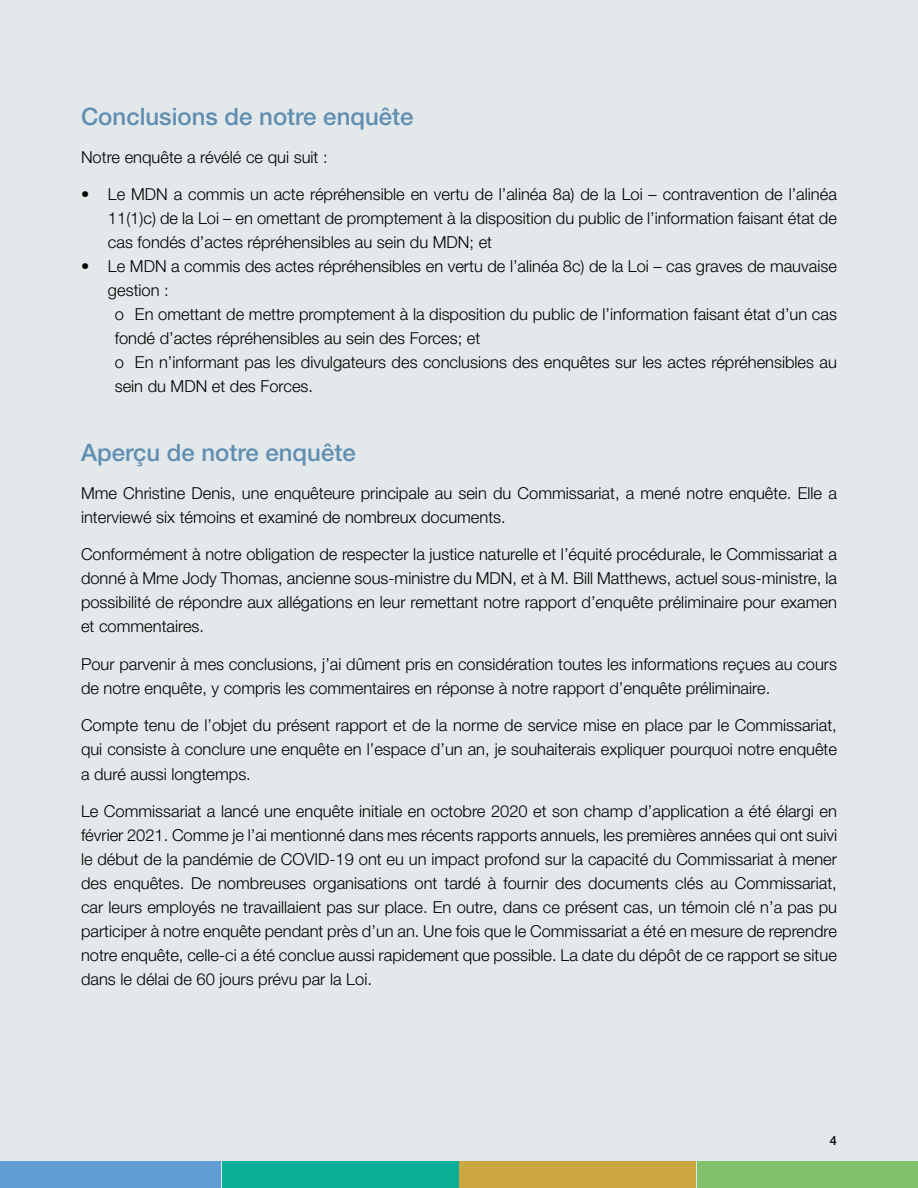
<style>
.page{position:relative;width:918px;height:1188px;background:#e3e8ea}
.page>*{position:absolute;margin:0;border:0;box-sizing:border-box;transform-origin:0 0}
.t1{font:500 24px "Helvetica Neue LT Std";color:#608eb1}
.t2{font:300 16.5px/24px "Helvetica Neue LT Std";color:#000;text-align:justify}
.t3{font:500 12.75px "Helvetica Neue LT Std";color:#000}
</style>
<div class="page">
<div style="left:0;top:1161px;width:221px;height:27px;background:#619dd4"></div>
<div style="left:697px;top:1161px;width:221px;height:27px;background:#82c06c"></div>
<div style="left:222px;top:1161px;width:236px;height:27px;background:#0bae97"></div>
<div style="left:460px;top:1161px;width:236px;height:27px;background:#cca640"></div>
<h1 class="t1" style="left:81px;top:102px;width:334px">Conclusions de notre enquête</h1>
<p class="t2" style="left:81px;top:144px;width:248px">Notre enquête a révélé ce qui suit :</p>
<p class="t2" style="left:108px;top:182px;width:731px;text-indent:-27px">• Le MDN a commis un acte répréhensible en vertu de l’alinéa 8a) de la Loi – contravention de l’alinéa 11(1)c) de la Loi – en omettant de promptement à la disposition du public de l’information faisant état de cas fondés d’actes répréhensibles au sein du MDN; et</p>
<p class="t2" style="left:81px;top:254px;width:757px">• Le MDN a commis des actes répréhensibles en vertu de l’alinéa 8c) de la Loi – cas graves de mauvaise</p>
<p class="t2" style="left:108px;top:278px;width:62px">gestion :</p>
<p class="t2" style="left:115px;top:302px;width:724px">o En omettant de mettre promptement à la disposition du public de l’information faisant état d’un cas</p>
<p class="t2" style="left:115px;top:326px;width:367px">fondé d’actes répréhensibles au sein des Forces; et</p>
<p class="t2" style="left:115px;top:350px;width:724px">o En n’informant pas les divulgateurs des conclusions des enquêtes sur les actes répréhensibles au</p>
<p class="t2" style="left:115px;top:374px;width:200px">sein du MDN et des Forces.</p>
<h1 class="t1" style="left:81px;top:439px;width:276px">Aperçu de notre enquête</h1>
<p class="t2" style="left:81px;top:481px;width:757px">Mme Christine Denis, une enquêteure principale au sein du Commissariat, a mené notre enquête. Elle a interviewé six témoins et examiné de nombreux documents.</p>
<p class="t2" style="left:81px;top:542px;width:758px">Conformément à notre obligation de respecter la justice naturelle et l’équité procédurale, le Commissariat a donné à Mme Jody Thomas, ancienne sous-ministre du MDN, et à M. Bill Matthews, actuel sous-ministre, la possibilité de répondre aux allégations en leur remettant notre rapport d’enquête préliminaire pour examen et commentaires.</p>
<p class="t2" style="left:81px;top:652px;width:758px">Pour parvenir à mes conclusions, j’ai dûment pris en considération toutes les informations reçues au cours de notre enquête, y compris les commentaires en réponse à notre rapport d’enquête préliminaire.</p>
<p class="t2" style="left:81px;top:713px;width:758px">Compte tenu de l’objet du présent rapport et de la norme de service mise en place par le Commissariat, qui consiste à conclure une enquête en l’espace d’un an, je souhaiterais expliquer pourquoi notre enquête a duré aussi longtemps.</p>
<p class="t2" style="left:81px;top:799px;width:758px">Le Commissariat a lancé une enquête initiale en octobre 2020 et son champ d’application a été élargi en février 2021. Comme je l’ai mentionné dans mes récents rapports annuels, les premières années qui ont suivi le début de la pandémie de COVID-19 ont eu un impact profond sur la capacité du Commissariat à mener des enquêtes. De nombreuses organisations ont tardé à fournir des documents clés au Commissariat, car leurs employés ne travaillaient pas sur place. En outre, dans ce présent cas, un témoin clé n’a pas pu participer à notre enquête pendant près d’un an. Une fois que le Commissariat a été en mesure de reprendre notre enquête, celle-ci a été conclue aussi rapidement que possible. La date du dépôt de ce rapport se situe dans le délai de 60 jours prévu par la Loi.</p>
<p class="t3" style="left:830px;top:1133px;width:9px">4</p>
</div>
